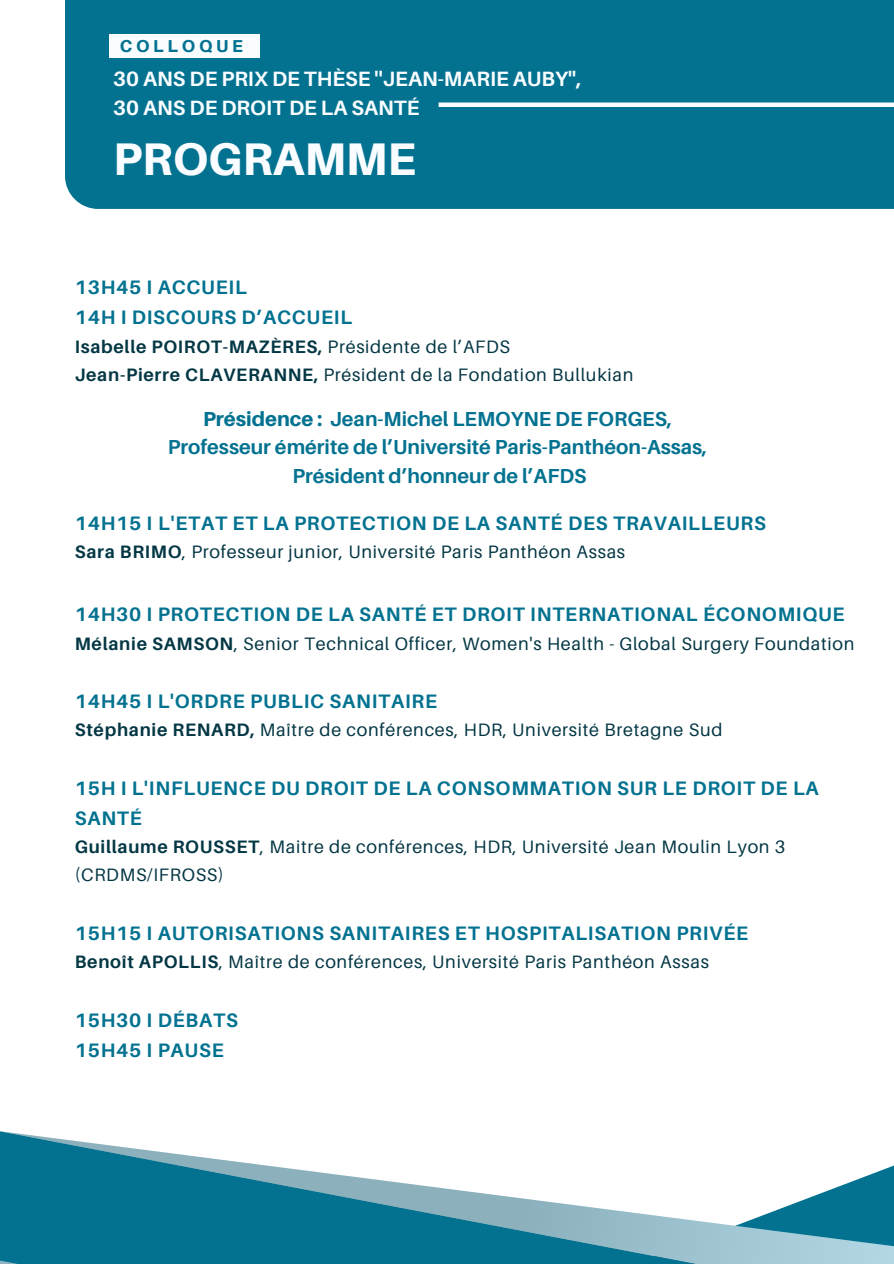
<style>
.page{position:relative;width:894px;height:1264px;background:#fff}
.page>*{position:absolute;margin:0;border:0;box-sizing:border-box;transform-origin:0 0}
.t1{font:800 45.75px "Aileron";color:#f9fdff}
.t2{font:700 20.7px/29.2px "Aileron";color:#f9fdff}
.t3{font:700 20.25px/28.2px "Aileron";color:#037290;text-align:center}
.t4{font:700 19.5px/30.3px "Aileron";letter-spacing:.04em;color:#037290}
.t5{font:18px/28.2px "Aileron";letter-spacing:.04em;color:#043744}
.t6{font:800 17.25px "Aileron";letter-spacing:.215em;color:#037290}
.s1{font-weight:700}
.s2{font-weight:800}
</style>
<div class="page">
<div style="left:65px;top:0;width:828px;height:209px;background:#037290"></div>
<div style="left:110px;top:34px;width:150px;height:24px;background:#f9fdff"></div>
<div style="left:438px;top:102px;width:455px;height:5px;background:#f9fdff"></div>
<svg style="left:0;top:1131px;width:893px;height:132px"></svg>
<svg style="left:0;top:1260px;width:391px;height:3px"></svg>
<h1 class="t6" style="left:120px;top:35px;width:125px">COLLOQUE</h1>
<h4 class="t2" style="left:113px;top:64px;width:469px">30 ANS DE PRIX DE THÈSE ''JEAN-MARIE AUBY'',<br>30 ANS DE DROIT DE LA SANTÉ</h4>
<h2 class="t1" style="left:113px;top:130px;width:304px">PROGRAMME</h2>
<p class="t4" style="left:75px;top:272px;width:279px">13H45 I ACCUEIL<br>14H I DISCOURS D’ACCUEIL</p>
<p class="t5" style="left:75px;top:332px;width:560px"><span class="s1">Isabelle POIROT-MAZÈRES,</span> Présidente de l’AFDS<br><span class="s1">Jean-Pierre CLAVERANNE,</span> Président de la Fondation Bullukian</p>
<h5 class="t3" style="left:168px;top:405px;width:541px"><span class="s2">Présidence :</span> Jean-Michel LEMOYNE DE FORGES,<br>Professeur émérite de l’Université Paris-Panthéon-Assas,<br>Président d’honneur de l’AFDS</h5>
<p class="t4" style="left:75px;top:508px;width:692px">14H15 I L'ETAT ET LA PROTECTION DE LA SANTÉ DES TRAVAILLEURS</p>
<p class="t5" style="left:75px;top:537px;width:552px"><span class="s1">Sara BRIMO</span>, Professeur junior, Université Paris Panthéon Assas</p>
<p class="t4" style="left:75px;top:599px;width:771px">14H30 I PROTECTION DE LA SANTÉ ET DROIT INTERNATIONAL ÉCONOMIQUE</p>
<p class="t5" style="left:75px;top:628px;width:781px"><span class="s1">Mélanie SAMSON</span>, Senior Technical Officer, Women's Health - Global Surgery Foundation</p>
<p class="t4" style="left:75px;top:685px;width:364px">14H45 I L'ORDRE PUBLIC SANITAIRE</p>
<p class="t5" style="left:75px;top:715px;width:649px"><span class="s1">Stéphanie RENARD,</span> Maître de conférences, HDR, Université Bretagne Sud</p>
<p class="t4" style="left:75px;top:772px;width:745px">15H I L'INFLUENCE DU DROIT DE LA CONSOMMATION SUR LE DROIT DE LA<br>SANTÉ</p>
<p class="t5" style="left:75px;top:832px;width:712px"><span class="s1">Guillaume ROUSSET</span>, Maitre de conférences, HDR, Université Jean Moulin Lyon 3 (CRDMS/IFROSS)</p>
<p class="t4" style="left:75px;top:917px;width:675px">15H15 I AUTORISATIONS SANITAIRES ET HOSPITALISATION PRIVÉE</p>
<p class="t5" style="left:75px;top:947px;width:635px"><span class="s1">Benoît APOLLIS</span>, Maître de conférences, Université Paris Panthéon Assas</p>
<p class="t4" style="left:75px;top:1004px;width:165px">15H30 I DÉBATS<br>15H45 I PAUSE</p>
</div>
